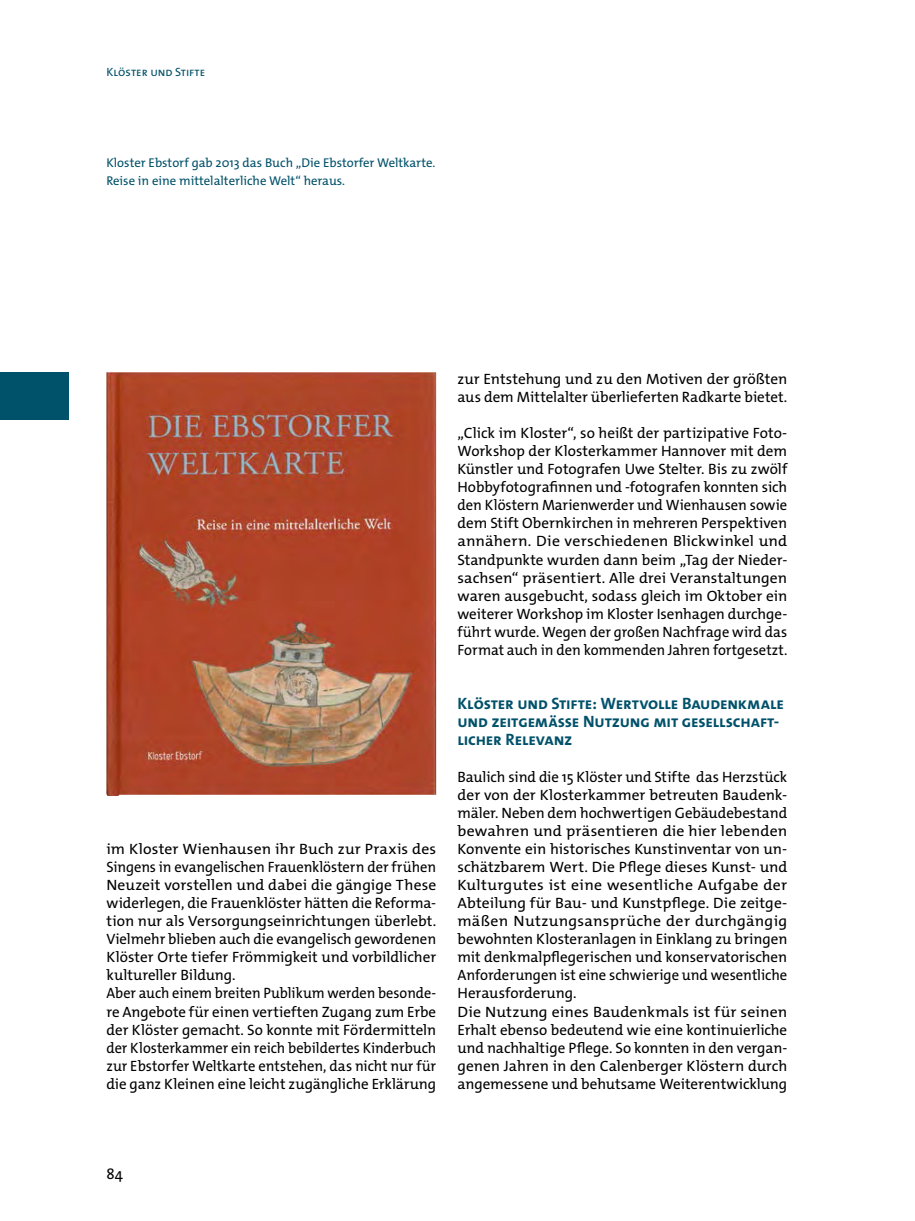
<style>
.page{position:relative;width:915px;height:1221px;background:#fff}
.page>*{position:absolute;margin:0;border:0;box-sizing:border-box;transform-origin:0 0}
.Subheadline_1{font:700 16.5px/18px "The Mix Os F";letter-spacing:-.01em;color:#00516a}
.Fließtext{font:15px/18px "The Mix Os F";color:#000;text-align:justify}
.Fließtext-2{font:15px/18px "The Mix Os F";color:#000;text-align:justify;scale:1.05 1}
.Fließtext-3{font:15px/18px "The Mix Os F";color:#000;text-align:justify;scale:.95 1}
.t1{font:12.75px/18px "The Mix Os F";color:#00516a}
.t2{font:12px "The Mix Os F";letter-spacing:.005em;color:#00516a}
</style>
<div class="page">
<img style="left:106px;top:372px;width:330px;height:424px">
<div style="left:0;top:372px;width:69px;height:48px;background:#00516a"></div>
<p class="t2" style="left:106px;top:65px;width:100px">Klöster und Stifte</p>
<p class="t1" style="left:106px;top:153px;width:330px">Kloster Ebstorf gab 2013 das Buch „Die Ebstorfer Weltkarte.<br>Reise in eine mittelalterliche Welt“ heraus.</p>
<p class="Fließtext-2" style="left:106px;top:839px;width:315px">im Kloster Wienhausen ihr Buch zur Praxis des Singens in evangelischen Frauenklöstern der frühen Neuzeit vorstellen und dabei die gängige These widerlegen, die Frauenklöster hätten die Reforma&shy;tion nur als Versorgungseinrichtungen überlebt.<br>Vielmehr blieben auch die evangelisch gewordenen Klöster Orte tiefer Frömmigkeit und vorbildlicher kultureller Bildung.</p>
<p class="Fließtext-3" style="left:106px;top:984px;width:348px">Aber auch einem breiten Publikum werden besonde&shy;re Angebote für einen vertieften Zugang zum Erbe der Klöster gemacht. So konnte mit Fördermitteln der Klosterkammer ein reich bebildertes Kinderbuch zur Ebstorfer Weltkarte entstehen, das nicht nur für die ganz Kleinen eine leicht zugängliche Erklärung</p>
<p class="Fließtext" style="left:457px;top:370px;width:331px">zur Entstehung und zu den Motiven der größten aus dem Mittelalter überlieferten Radkarte bietet.</p>
<p class="Fließtext" style="left:457px;top:424px;width:331px">„Click im Kloster“, so heißt der partizipative Foto-Workshop der Klosterkammer Hannover mit dem Künstler und Fotografen Uwe Stelter. Bis zu zwölf Hobbyfotografinnen und -fotografen konnten sich den Klöstern Marienwerder und Wienhausen sowie dem Stift Obernkirchen in mehreren Perspektiven annähern. Die verschiedenen Blickwinkel und Standpunkte wurden dann beim „Tag der Nieder&shy;sachsen“ präsentiert. Alle drei Veranstaltungen waren ausgebucht, sodass gleich im Oktober ein weiterer Workshop im Kloster Isenhagen durchge&shy;führt wurde. Wegen der großen Nachfrage wird das Format auch in den kommenden Jahren fortgesetzt.</p>
<p class="Subheadline_1" style="left:457px;top:694px;width:328px">Klöster und Stifte: Wertvolle Baudenkmale und zeitgemässe Nutzung mit gesellschaft&shy;licher Relevanz</p>
<p class="Fließtext" style="left:457px;top:767px;width:331px">Baulich sind die 15 Klöster und Stifte das Herzstück der von der Klosterkammer betreuten Baudenk&shy;mäler. Neben dem hochwertigen Gebäudebestand bewahren und präsentieren die hier lebenden Konvente ein historisches Kunstinventar von un&shy;schätzbarem Wert. Die Pflege dieses Kunst- und Kulturgutes ist eine wesentliche Aufgabe der Abteilung für Bau- und Kunstpflege. Die zeitge&shy;mäßen Nutzungsansprüche der durchgängig bewohnten Klosteranlagen in Einklang zu bringen mit denkmalpflegerischen und konservatorischen Anforderungen ist eine schwierige und wesentliche Herausforderung.</p>
<p class="Fließtext-2" style="left:457px;top:1002px;width:315px">Die Nutzung eines Baudenkmals ist für seinen Erhalt ebenso bedeutend wie eine kontinuierliche und nachhaltige Pflege. So konnten in den vergan&shy;genen Jahren in den Calenberger Klöstern durch angemessene und behutsame Weiterentwicklung</p>
<p class="Fließtext" style="left:106px;top:1165px;width:18px">84</p>
</div>
